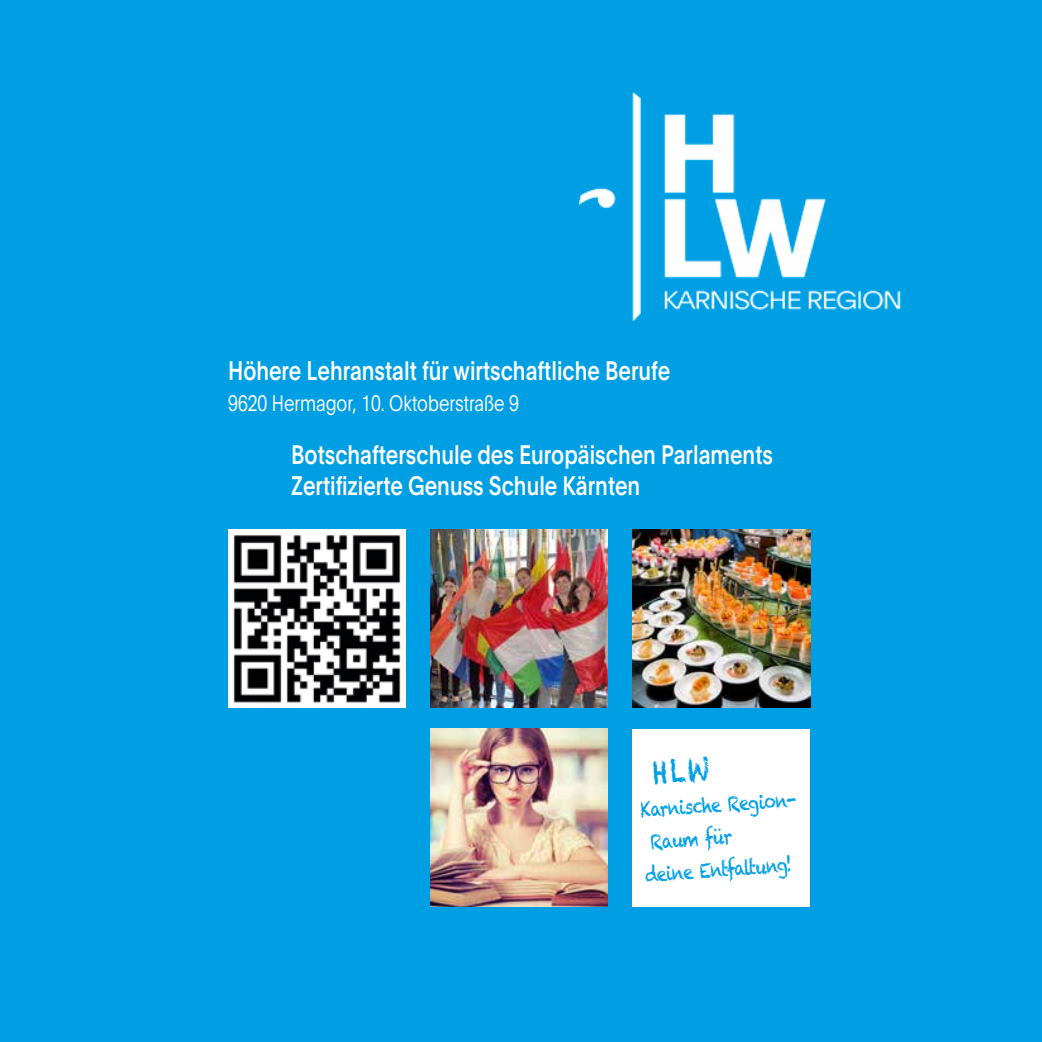
<style>
.page{position:relative;width:1042px;height:1042px;background:#009fe3}
.page>*{position:absolute;margin:0;border:0;box-sizing:border-box;transform-origin:0 0}
.t1{font:500 26.25px/31.5px "Plain";color:#fff;scale:.8 1}
.t2{font:300 21.88px "Plain";color:#fff;scale:.8 1}
.t3{font:20.3px "Chalkduster";color:#009fe3;scale:.8 1}
</style>
<div class="page">
<img style="left:579px;top:92px;width:322px;height:229px">
<img style="left:228px;top:530px;width:178px;height:177px">
<img style="left:430px;top:530px;width:178px;height:177px">
<img style="left:633px;top:530px;width:177px;height:177px">
<img style="left:430px;top:729px;width:178px;height:177px">
<div style="left:633px;top:729px;width:177px;height:177px;background:#fff"></div>
<p class="t1" style="left:228px;top:353px;width:554px">Höhere Lehranstalt für wirtschaftliche Berufe</p>
<p class="t2" style="left:228px;top:387px;width:365px">9620 Hermagor, 10. Oktoberstraße 9</p>
<p class="t1" style="left:291px;top:437px;width:604px">Botschafterschule des Europäischen Parlaments<br>Zertifizierte Genuss Schule Kärnten</p>
<p class="t3" style="left:640px;top:798px;width:197px;rotate:-4deg">Karnische Region-</p>
<p class="t3" style="left:649px;top:830px;width:104px;rotate:-4deg">Raum für</p>
<p class="t3" style="left:644px;top:863px;width:185px;rotate:-4deg">deine Entfaltung!</p>
</div>
